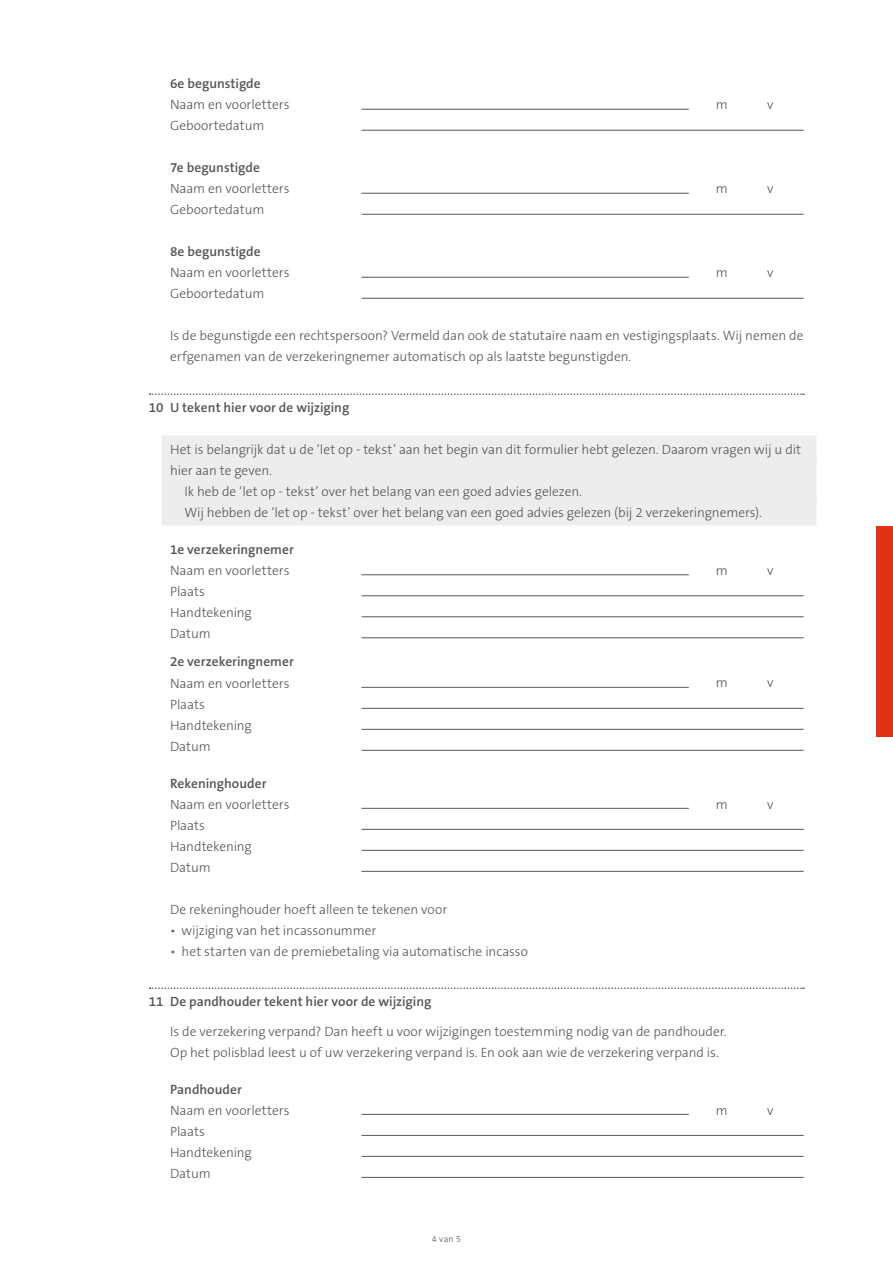
<style>
.page{position:relative;width:893px;height:1263px;background:#fff}
.page>*{position:absolute;margin:0;border:0;box-sizing:border-box;transform-origin:0 0}
.t1{font:300 13.5px/21px "The Sans B3";letter-spacing:-.005em;color:#555}
.t2{font:600 13.5px "The Sans B6";color:#555}
.t3{font:300 9px "The Sans B3";color:#555}
</style>
<div class="page">
<div style="left:876px;top:526px;width:17px;height:211px;background:#e13214"></div>
<svg style="left:150px;top:393px;width:654px;height:2px"></svg>
<div style="left:162px;top:435px;width:654px;height:27px;background:#ededed"></div>
<div style="left:162px;top:456px;width:654px;height:27px;background:#ededed"></div>
<div style="left:162px;top:477px;width:654px;height:27px;background:#ededed"></div>
<div style="left:162px;top:498px;width:654px;height:27px;background:#ededed"></div>
<svg style="left:150px;top:987px;width:654px;height:2px"></svg>
<hr style="left:361px;top:109px;width:328px;height:1px;background:#555">
<hr style="left:361px;top:130px;width:443px;height:1px;background:#555">
<hr style="left:361px;top:193px;width:328px;height:1px;background:#555">
<hr style="left:361px;top:214px;width:443px;height:1px;background:#555">
<hr style="left:361px;top:277px;width:328px;height:1px;background:#555">
<hr style="left:361px;top:298px;width:443px;height:1px;background:#555">
<hr style="left:361px;top:574px;width:328px;height:1px;background:#555">
<hr style="left:361px;top:595px;width:443px;height:1px;background:#555">
<hr style="left:361px;top:616px;width:443px;height:1px;background:#555">
<hr style="left:361px;top:637px;width:443px;height:1px;background:#555">
<hr style="left:361px;top:687px;width:328px;height:1px;background:#555">
<hr style="left:361px;top:708px;width:443px;height:1px;background:#555">
<hr style="left:361px;top:729px;width:443px;height:1px;background:#555">
<hr style="left:361px;top:750px;width:443px;height:1px;background:#555">
<hr style="left:361px;top:808px;width:328px;height:1px;background:#555">
<hr style="left:361px;top:829px;width:443px;height:1px;background:#555">
<hr style="left:361px;top:850px;width:443px;height:1px;background:#555">
<hr style="left:361px;top:871px;width:443px;height:1px;background:#555">
<hr style="left:361px;top:1114px;width:328px;height:1px;background:#555">
<hr style="left:361px;top:1135px;width:443px;height:1px;background:#555">
<hr style="left:361px;top:1156px;width:443px;height:1px;background:#555">
<hr style="left:361px;top:1177px;width:443px;height:1px;background:#555">
<p class="t2" style="left:170px;top:77px;width:92px">6e begunstigde</p>
<p class="t1" style="left:170px;top:95px;width:121px">Naam en voorletters</p>
<p class="t1" style="left:716px;top:95px;width:13px">m</p>
<p class="t1" style="left:767px;top:95px;width:8px">v</p>
<p class="t1" style="left:170px;top:116px;width:96px">Geboortedatum</p>
<p class="t2" style="left:170px;top:161px;width:91px">7e begunstigde</p>
<p class="t1" style="left:170px;top:179px;width:121px">Naam en voorletters</p>
<p class="t1" style="left:716px;top:179px;width:13px">m</p>
<p class="t1" style="left:767px;top:179px;width:8px">v</p>
<p class="t1" style="left:170px;top:200px;width:96px">Geboortedatum</p>
<p class="t2" style="left:170px;top:245px;width:92px">8e begunstigde</p>
<p class="t1" style="left:170px;top:263px;width:121px">Naam en voorletters</p>
<p class="t1" style="left:716px;top:263px;width:13px">m</p>
<p class="t1" style="left:767px;top:263px;width:8px">v</p>
<p class="t1" style="left:170px;top:284px;width:96px">Geboortedatum</p>
<p class="t1" style="left:170px;top:326px;width:635px">Is de begunstigde een rechtspersoon? Vermeld dan ook de statutaire naam en vestigingsplaats. Wij nemen de erfgenamen van de verzekeringnemer automatisch op als laatste begunstigden.</p>
<p class="t2" style="left:149px;top:400px;width:202px">10 U tekent hier voor de wijziging</p>
<p class="t1" style="left:170px;top:440px;width:633px">Het is belangrijk dat u de ‘let op - tekst’ aan het begin van dit formulier hebt gelezen. Daarom vragen wij u dit</p>
<p class="t1" style="left:170px;top:461px;width:103px">hier aan te geven.</p>
<p class="t1" style="left:184px;top:482px;width:399px">Ik heb de ‘let op - tekst’ over het belang van een goed advies gelezen.</p>
<p class="t1" style="left:184px;top:503px;width:579px">Wij hebben de ‘let op - tekst’ over het belang van een goed advies gelezen (bij 2 verzekeringnemers).</p>
<p class="t2" style="left:170px;top:542px;width:125px">1e verzekeringnemer</p>
<p class="t1" style="left:170px;top:561px;width:121px">Naam en voorletters</p>
<p class="t1" style="left:716px;top:561px;width:13px">m</p>
<p class="t1" style="left:767px;top:561px;width:8px">v</p>
<p class="t1" style="left:170px;top:582px;width:83px">Plaats<br>Handtekening<br>Datum</p>
<p class="t2" style="left:170px;top:655px;width:125px">2e verzekeringnemer</p>
<p class="t1" style="left:170px;top:673px;width:121px">Naam en voorletters</p>
<p class="t1" style="left:716px;top:673px;width:13px">m</p>
<p class="t1" style="left:767px;top:673px;width:8px">v</p>
<p class="t1" style="left:170px;top:694px;width:83px">Plaats<br>Handtekening<br>Datum</p>
<p class="t2" style="left:170px;top:776px;width:98px">Rekeninghouder</p>
<p class="t1" style="left:170px;top:794px;width:121px">Naam en voorletters</p>
<p class="t1" style="left:716px;top:794px;width:13px">m</p>
<p class="t1" style="left:767px;top:794px;width:8px">v</p>
<p class="t1" style="left:170px;top:815px;width:83px">Plaats<br>Handtekening<br>Datum</p>
<p class="t1" style="left:170px;top:899px;width:279px">De rekeninghouder hoeft alleen te tekenen voor</p>
<p class="t1" style="left:170px;top:920px;width:208px">• wijziging van het incassonummer</p>
<p class="t1" style="left:170px;top:941px;width:360px">• het starten van de premiebetaling via automatische incasso</p>
<p class="t2" style="left:149px;top:994px;width:284px">11 De pandhouder tekent hier voor de wijziging</p>
<p class="t1" style="left:170px;top:1021px;width:558px">Is de verzekering verpand? Dan heeft u voor wijzigingen toestemming nodig van de pandhouder.<br>Op het polisblad leest u of uw verzekering verpand is. En ook aan wie de verzekering verpand is.</p>
<p class="t2" style="left:170px;top:1082px;width:73px">Pandhouder</p>
<p class="t1" style="left:170px;top:1100px;width:121px">Naam en voorletters</p>
<p class="t1" style="left:716px;top:1100px;width:13px">m</p>
<p class="t1" style="left:767px;top:1100px;width:8px">v</p>
<p class="t1" style="left:170px;top:1121px;width:83px">Plaats<br>Handtekening<br>Datum</p>
<p class="t3" style="left:432px;top:1234px;width:31px">4 van 5</p>
</div>
